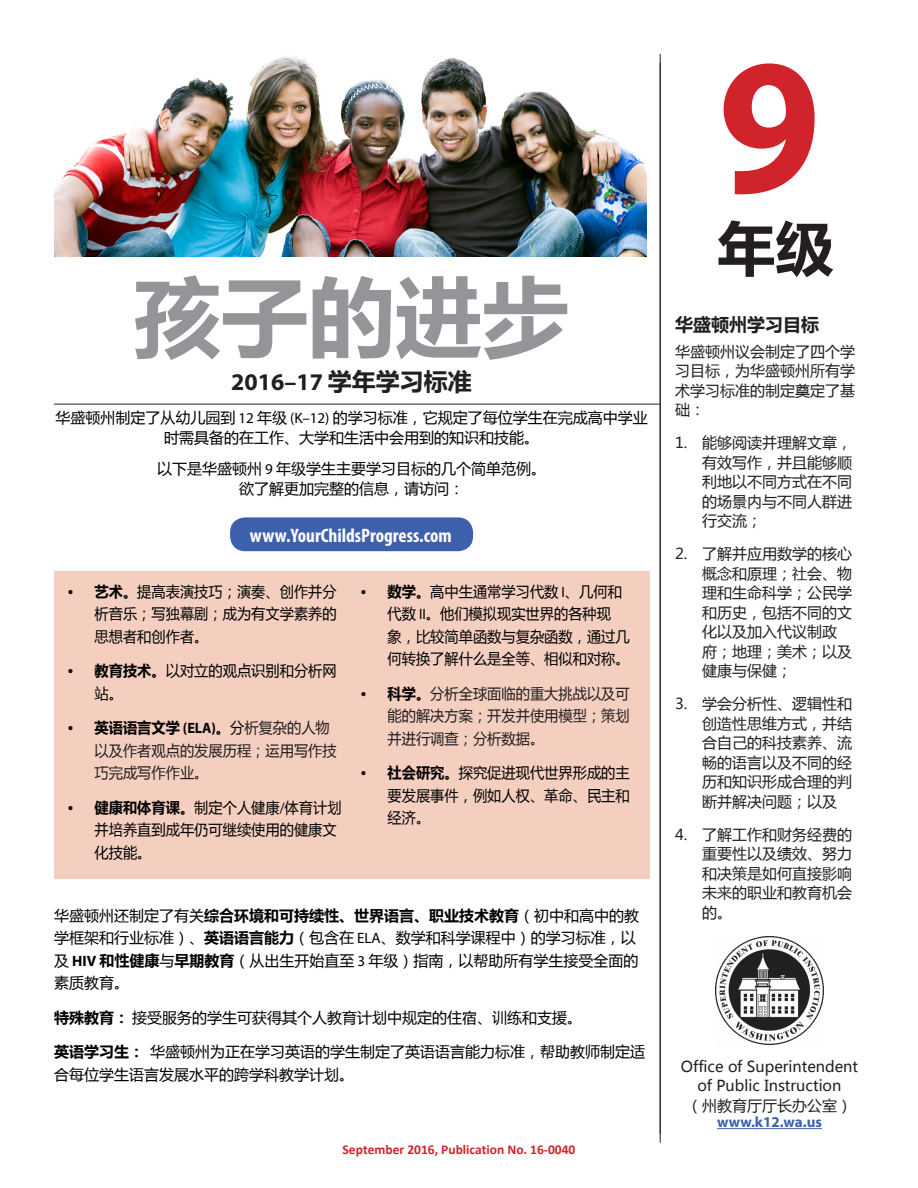
<style>
.page{position:relative;width:918px;height:1188px;background:#fff}
.page>*{position:absolute;margin:0;border:0;box-sizing:border-box;transform-origin:0 0}
.t1{font:700 195px "Myriad Pro";color:#d1232a;scale:.95 1}
.t2{font:700 87px "Microsoft Ya Hei";color:#939598}
.t3{font:700 58.5px "Microsoft Ya Hei";color:#231f20}
.t4{font:700 24px "Myriad Pro";color:#231f20}
.t5{font:700 condensed 19.5px "Myriad Pro";color:#fff}
.t6{font:700 18px "Microsoft Ya Hei";color:#231f20}
.Main_text{font:15px/22.5px "Microsoft Ya Hei";color:#000;text-align:center}
.t7{font:15px/19.5px "Microsoft Ya Hei";color:#231f20;text-align:justify}
.Main_text-2{font:15px/22.5px "Microsoft Ya Hei";color:#000;scale:.95 1}
.t8{font:15px/22.5px "Microsoft Ya Hei";color:#231f20;scale:.95 1}
.t9{font:700 15px "Myriad Pro";color:#3d60ac}
.t10{font:700 13.5px "Calibri";color:#d1232a}
.s1{font-family:"Microsoft Ya Hei"}
.s2{font-family:"Myriad Pro"}
.s3{font-weight:700}
.s4{font-weight:700;color:#000}
.s5{font-family:"Myriad Pro";font-weight:700;color:#000}
.s6{color:#000}
.s7{font-family:"Myriad Pro";font-weight:700}
</style>
<div class="page">
<img style="left:54px;top:56px;width:592px;height:200px">
<hr style="left:660px;top:54px;width:1px;height:1080px;background:#231f20">
<div style="left:54px;top:571px;width:595px;height:308px;background:#f4cfc0"></div>
<hr style="left:660px;top:63px;width:1px;height:1080px;background:#231f20">
<hr style="left:717px;top:1128px;width:105px;height:1px;background:#3d60ac">
<img style="left:716px;top:937px;width:108px;height:108px">
<hr style="left:54px;top:404px;width:606px;height:1px;background:#231f20">
<div style="left:230px;top:517px;width:243px;height:34px;background:#3d60ac;border-radius:15px"></div>
<p class="t2" style="left:134px;top:256px;width:436px">孩子的进步</p>
<p class="t4" style="left:231px;top:367px;width:242px">2016–17 <span class="s1">学年学习标准</span></p>
<p class="Main_text" style="left:55px;top:408px;width:594px;line-height:19.5px">华盛顿州制定了从幼儿园到 <span class="s2">12</span> 年级 <span class="s2">(K–12)</span> 的学习标准，它规定了每位学生在完成高中学业时需具备的在工作、大学和生活中会用到的知识和技能。</p>
<p class="Main_text" style="left:157px;top:459px;width:391px;line-height:19.5px">以下是华盛顿州 <span class="s2">9</span> 年级学生主要学习目标的几个简单范例。欲了解更加完整的信息，请访问：</p>
<p class="t5" style="left:250px;top:523px;width:203px">www.YourChildsProgress.com</p>
<p class="Main_text-2" style="left:94px;top:579px;width:256px;text-align:justify;text-indent:-27px"><span class="s3">• 艺术。</span>提高表演技巧；演奏、创作并分析音乐；写独幕剧；成为有文学素养的思想者和创作者。</p>
<p class="Main_text-2" style="left:94px;top:659px;width:256px;text-indent:-27px"><span class="s3">• 教育技术。</span>以对立的观点识别和分析网站。</p>
<p class="t8" style="left:94px;top:716px;width:256px;text-indent:-27px"><span class="s4">• 英语语言文学</span> <span class="s5">(ELA)</span><span class="s4">。</span><span class="s6">分</span>析复杂的人物以及作者观点的发展历程；运用写作技巧完成写作作业。</p>
<p class="Main_text-2" style="left:94px;top:795px;width:262px;text-indent:-27px"><span class="s3">• 健康和体育课。</span>制定个人健康<span class="s2">/</span>体育计划并培养直到成年仍可继续使用的健康文化技能。</p>
<p class="Main_text-2" style="left:388px;top:579px;width:256px;text-indent:-27px"><span class="s3">• 数学。</span>高中生通常学习代数 <span class="s2">I</span>、几何和代数 <span class="s2">II</span>。他们模拟现实世界的各种现<br>象，比较简单函数与复杂函数，通过几何转换了解什么是全等、相似和对称。</p>
<p class="t8" style="left:388px;top:681px;width:256px;text-align:justify;text-indent:-27px"><span class="s4">• 科学。</span>分析全球面临的重大挑战以及可能的解决方案；开发并使用模型；策划并进行调查；分析数据。</p>
<p class="Main_text-2" style="left:388px;top:761px;width:256px;text-align:justify;text-indent:-27px"><span class="s3">• 社会研究。</span>探究促进现代世界形成的主要发展事件，例如人权、革命、民主和经济。</p>
<p class="Main_text" style="left:54px;top:903px;width:586px;text-align:left">华盛顿州还制定了有关<span class="s3">综合环境和可持续性、世界语言、职业技术教育</span>（初中和高中的教学框架和行业标准）、<span class="s3">英语语言能力</span>（包含在 <span class="s2">ELA</span>、数学和科学课程中）的学习标准，以及 <span class="s7">HIV</span> <span class="s3">和性健康</span>与<span class="s3">早期教育</span>（从出生开始直至 <span class="s2">3</span> 年级）指南，以帮助所有学生接受全面的素质教育。</p>
<p class="Main_text" style="left:54px;top:1005px;width:530px"><span class="s3">特殊教育：</span>接受服务的学生可获得其个人教育计划中规定的住宿、训练和支援。</p>
<p class="Main_text" style="left:54px;top:1040px;width:593px;text-align:left"><span class="s3">英语学习生：</span> 华盛顿州为正在学习英语的学生制定了英语语言能力标准，帮助教师制定适合每位学生语言发展水平的跨学科教学计划。</p>
<p class="t10" style="left:343px;top:1140px;width:234px">September 2016, Publication No. 16-0040</p>
<p class="t1" style="left:718px;top:-1px;width:110px">9</p>
<p class="t3" style="left:717px;top:207px;width:118px">年级</p>
<p class="t6" style="left:675px;top:312px;width:145px">华盛顿州学习目标</p>
<p class="t7" style="left:675px;top:341px;width:181px">华盛顿州议会制定了四个学习目标，为华盛顿州所有学术学习标准的制定奠定了基础：</p>
<p class="t7" style="left:702px;top:433px;width:151px;text-indent:-27px">1. 能够阅读并理解文章，有效写作，并且能够顺利地以不同方式在不同的场景内与不同人群进行交流；</p>
<p class="t7" style="left:702px;top:544px;width:151px;text-align:left;text-indent:-27px">2. 了解并应用数学的核心概念和原理；社会、物理和生命科学；公民学和历史，包括不同的文化以及加入代议制政府；地理；美术；以及健康与保健；</p>
<p class="t7" style="left:702px;top:694px;width:151px;text-indent:-27px">3. 学会分析性、逻辑性和创造性思维方式，并结合自己的科技素养、流畅的语言以及不同的经历和知识形成合理的判断并解决问题；以及</p>
<p class="t7" style="left:702px;top:824px;width:151px;text-indent:-27px">4. 了解工作和财务经费的重要性以及绩效、努力和决策是如何直接影响未来的职业和教育机会的。</p>
<p class="t7" style="left:681px;top:1056px;width:179px;text-align:center">Office of Superintendent of Public Instruction<br>（州教育厅厅长办公室）</p>
<p class="t9" style="left:717px;top:1112px;width:106px">www.k12.wa.us</p>
</div>
